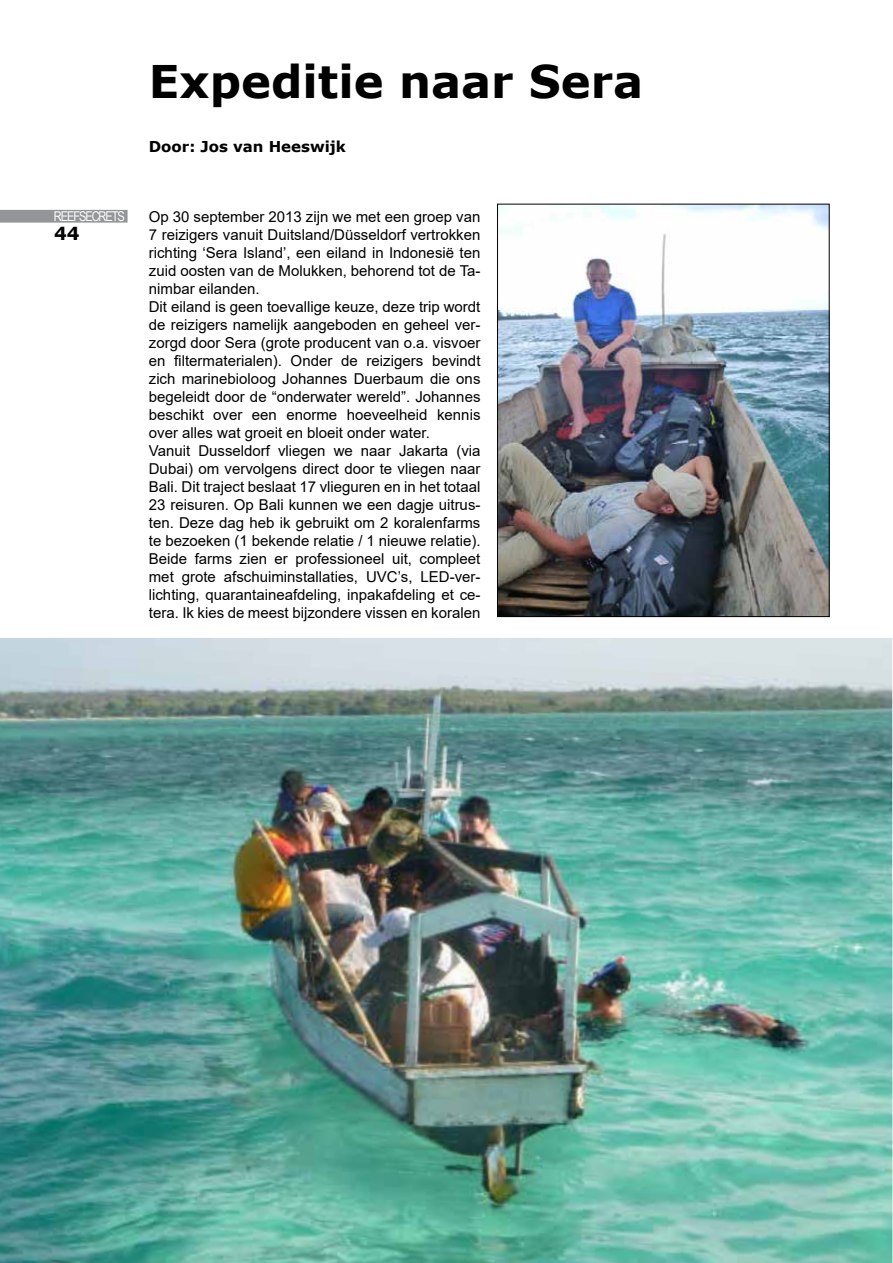
<style>
.page{position:relative;width:893px;height:1263px;background:#fff}
.page>*{position:absolute;margin:0;border:0;box-sizing:border-box;transform-origin:0 0}
.t1{font:700 45px "Verdana";color:#000}
.t2{font:700 18px "Verdana";color:#000}
.t3{font:15px/18px "Arial";color:#000}
.t4{font:700 15px "Verdana";color:#000}
.t5{font:13.5px "Arial Narrow";letter-spacing:-.08em;color:#fff}
</style>
<div class="page">
<div style="left:0;top:210px;width:128px;height:13px;background:#939598"></div>
<img style="left:0;top:638px;width:892px;height:625px">
<img style="left:499px;top:206px;width:328px;height:409px">
<div style="left:497px;top:204px;width:332px;height:413px;border:1px solid #000"></div>
<svg style="left:892px;top:683px;width:1px;height:580px"></svg>
<p class="t5" style="left:54px;top:206px;width:73px">REEFSECRETS</p>
<p class="t2" style="left:54px;top:221px;width:27px">44</p>
<h1 class="t1" style="left:149px;top:50px;width:496px">Expeditie naar Sera</h1>
<p class="t4" style="left:149px;top:136px;width:199px">Door: Jos van Heeswijk</p>
<p class="t3" style="left:149px;top:208px;width:333px">Op 30 september 2013 zijn we met een groep van 7 reizigers vanuit Duitsland/Düsseldorf vertrokken richting ‘Sera Island’, een eiland in Indonesië ten zuid oosten van de Molukken, behorend tot de Ta&shy;nimbar eilanden.<br>Dit eiland is geen toevallige keuze, deze trip wordt de reizigers namelijk aangeboden en geheel ver&shy;zorgd door Sera (grote producent van o.a. visvoer en filtermaterialen). Onder de reizigers bevindt zich marinebioloog Johannes Duerbaum die ons begeleidt door de “onderwater wereld”. Johannes beschikt over een enorme hoeveelheid kennis over alles wat groeit en bloeit onder water.<br>Vanuit Dusseldorf vliegen we naar Jakarta (via Dubai) om vervolgens direct door te vliegen naar Bali. Dit traject beslaat 17 vlieguren en in het totaal 23 reisuren. Op Bali kunnen we een dagje uitrus&shy;ten. Deze dag heb ik gebruikt om 2 koralenfarms te bezoeken (1 bekende relatie / 1 nieuwe relatie).<br>Beide farms zien er professioneel uit, compleet met grote afschuiminstallaties, UVC’s, LED-ver&shy;lichting, quarantaineafdeling, inpakafdeling et ce&shy;tera. Ik kies de meest bijzondere vissen en koralen</p>
</div>
